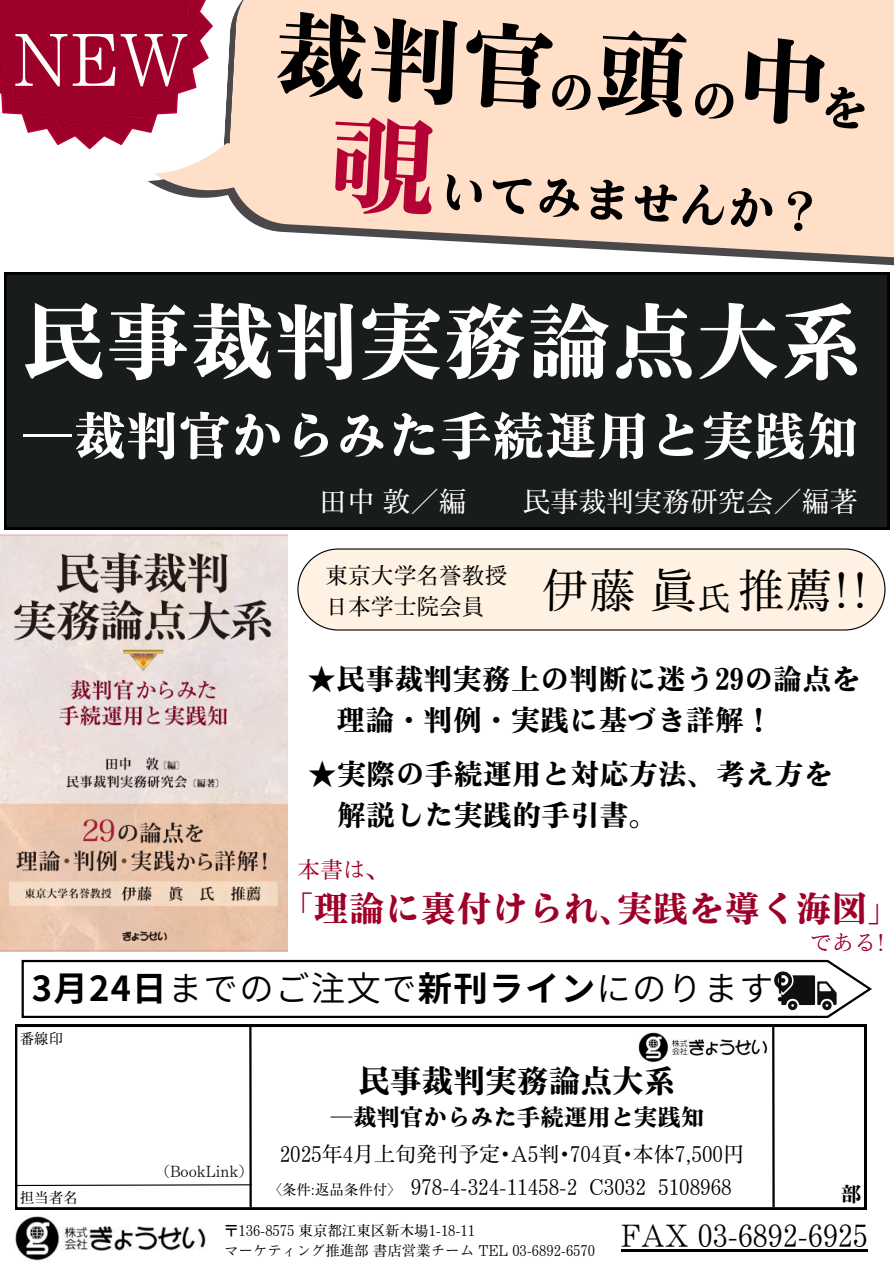
<style>
.page{position:relative;width:894px;height:1264px;background:#fff}
.page>*{position:absolute;margin:0;border:0;box-sizing:border-box;transform-origin:0 0}
.t1{font:93.45px "Motoya Mincho Std W6";color:#000}
.t2{font:84.3px "Motoya Mincho Std W6";color:#fff}
.t3{font:70.2px "Motoya Mincho Std W3";color:#fff}
.t4{font:52.35px "Motoya Mincho Std W6";color:#fff}
.t5{font:48px "Motoya Mincho Std W6";color:#000}
.t6{font:47.1px "Motoya Mincho Std W3";color:#000}
.t7{font:35.7px "Motoya Mincho Std W6";color:#9d0028}
.t8{font:34.35px "Gen Shin Gothic";letter-spacing:.035em;color:#000}
.t9{font:32.25px "Motoya Mincho Std W3";color:#000}
.t10{font:32.1px "Motoya Mincho Std W6";letter-spacing:-.01em;color:#000}
.t11{font:29.7px "Motoya Mincho Std W3";color:#000}
.t12{font:29.1px "Motoya Mincho Std W6";color:#000}
.t13{font:27.9px "Motoya Mincho Std W3";color:#fff}
.t14{font:23.55px "Motoya Mincho Std W6";letter-spacing:-.01em;color:#000}
.t15{font:22.8px "Motoya Mincho Std W3";color:#000}
.t16{font:22.65px "Motoya Mincho Std W3";color:#9d0028}
.t17{font:22.35px "Motoya Mincho Std W3";color:#9d0028}
.t18{font:21px "Motoya Mincho Std W3";color:#000}
.t19{font:20.55px "Motoya Mincho Std W6";color:#000}
.t20{font:15px "Motoya Mincho Std W3";color:#000}
.t21{font:14.55px "Motoya Mincho Std W3";color:#000}
.t22{font:14.4px "Motoya Mincho Std W3";color:#000}
.s1{font-weight:700}
</style>
<div class="page">
<img style="left:14px;top:1216px;width:192px;height:46px">
<svg style="left:15px;top:1024px;width:851px;height:185px"></svg>
<hr style="left:249px;top:1024px;width:3px;height:182px;background:#000">
<hr style="left:771px;top:1026px;width:3px;height:180px;background:#000">
<svg style="left:16px;top:1183px;width:237px;height:3px"></svg>
<img style="left:637px;top:1031px;width:131px;height:32px">
<svg style="left:22px;top:959px;width:849px;height:59px"></svg>
<svg style="left:772px;top:970px;width:64px;height:40px"></svg>
<svg style="left:240px;top:0;width:653px;height:279px;background:#f8ddc9"></svg>
<svg style="left:0;top:0;width:248px;height:213px"></svg>
<div style="left:4px;top:272px;width:885px;height:257px;background:#191d19"></div>
<div style="left:297px;top:548px;width:587px;height:82px;background:#fff2e2"></div>
<img style="left:0;top:534px;width:288px;height:417px">
<hr style="left:620px;top:1248px;width:247px;height:3px;background:#000">
<div style="left:551px;top:73px;width:40px;height:38px;background:#ffdfc8"></div>
<div style="left:694px;top:82px;width:40px;height:38px;background:#ffdfc8"></div>
<div style="left:743px;top:35px;width:122px;height:94px;background:#ffdfc8"></div>
<div style="left:330px;top:114px;width:106px;height:103px;background:#ffdfc8"></div>
<p class="t3" style="left:13px;top:25px;width:178px">NEW</p>
<h3 class="t1" style="left:277px;top:7px;width:415px;rotate:3deg">裁判官頭</h3>
<p class="t5" style="left:440px;top:168px;width:385px;rotate:3deg">いてみませんか？</p>
<p class="t2" style="left:21px;top:299px;width:844px">民事裁判実務論点大系</p>
<p class="t4" style="left:21px;top:409px;width:838px">―裁判官からみた手続運用と実践知</p>
<h3 class="t13" style="left:319px;top:487px;width:149px">田中敦／編</h3>
<h3 class="t13" style="left:522px;top:487px;width:336px">民事裁判実務研究会／編著</h3>
<p class="t15" style="left:325px;top:564px;width:183px">東京大学名誉教授</p>
<h6 class="t15" style="left:325px;top:595px;width:161px">日本学士院会員</h6>
<p class="t6" style="left:541px;top:567px;width:156px">伊藤眞</p>
<p class="t9" style="left:697px;top:582px;width:31px">氏</p>
<p class="t6" style="left:737px;top:567px;width:133px">推薦!!</p>
<p class="t12" style="left:307px;top:665px;width:555px">★民事裁判実務上の判断に迷う29の論点を</p>
<h5 class="t12" style="left:336px;top:705px;width:438px">理論・判例・実践に基づき詳解！</h5>
<p class="t12" style="left:308px;top:759px;width:526px">★実際の手続運用と対応方法、考え方を</p>
<p class="t12" style="left:337px;top:800px;width:322px">解説した実践的手引書。</p>
<p class="t16" style="left:297px;top:858px;width:92px">本書は、</p>
<p class="t7" style="left:277px;top:890px;width:627px">「理論に裏付けられ､実践を導く海図」</p>
<p class="t17" style="left:809px;top:931px;width:77px">である!</p>
<p class="t8" style="left:32px;top:963px;width:755px"><span class="s1">3月24日</span>までのご注文で<span class="s1">新刊ライン</span>にのります!</p>
<h1 class="t21" style="left:20px;top:1031px;width:45px">番線印</h1>
<p class="t10" style="left:358px;top:1064px;width:319px">民事裁判実務論点大系</p>
<p class="t14" style="left:329px;top:1105px;width:376px">―裁判官からみた手続運用と実践知</p>
<p class="t18" style="left:280px;top:1143px;width:465px">2025年4月上旬発刊予定･A5判･704頁･本体7,500円</p>
<p class="t18" style="left:410px;top:1176px;width:322px">978-4-324-11458-2 C3032 5108968</p>
<p class="t20" style="left:155px;top:1164px;width:100px">（BookLink）</p>
<p class="t22" style="left:267px;top:1182px;width:136px">〈条件:返品条件付〉</p>
<p class="t21" style="left:20px;top:1189px;width:60px">担当者名</p>
<p class="t19" style="left:840px;top:1183px;width:22px">部</p>
<h2 class="t22" style="left:224px;top:1223px;width:252px">〒136-8575 東京都江東区新木場1-18-11</h2>
<p class="t22" style="left:224px;top:1242px;width:372px">マーケティング推進部書店営業チーム TEL 03-6892-6570</p>
<p class="t11" style="left:620px;top:1220px;width:248px">FAX 03-6892-6925</p>
</div>
